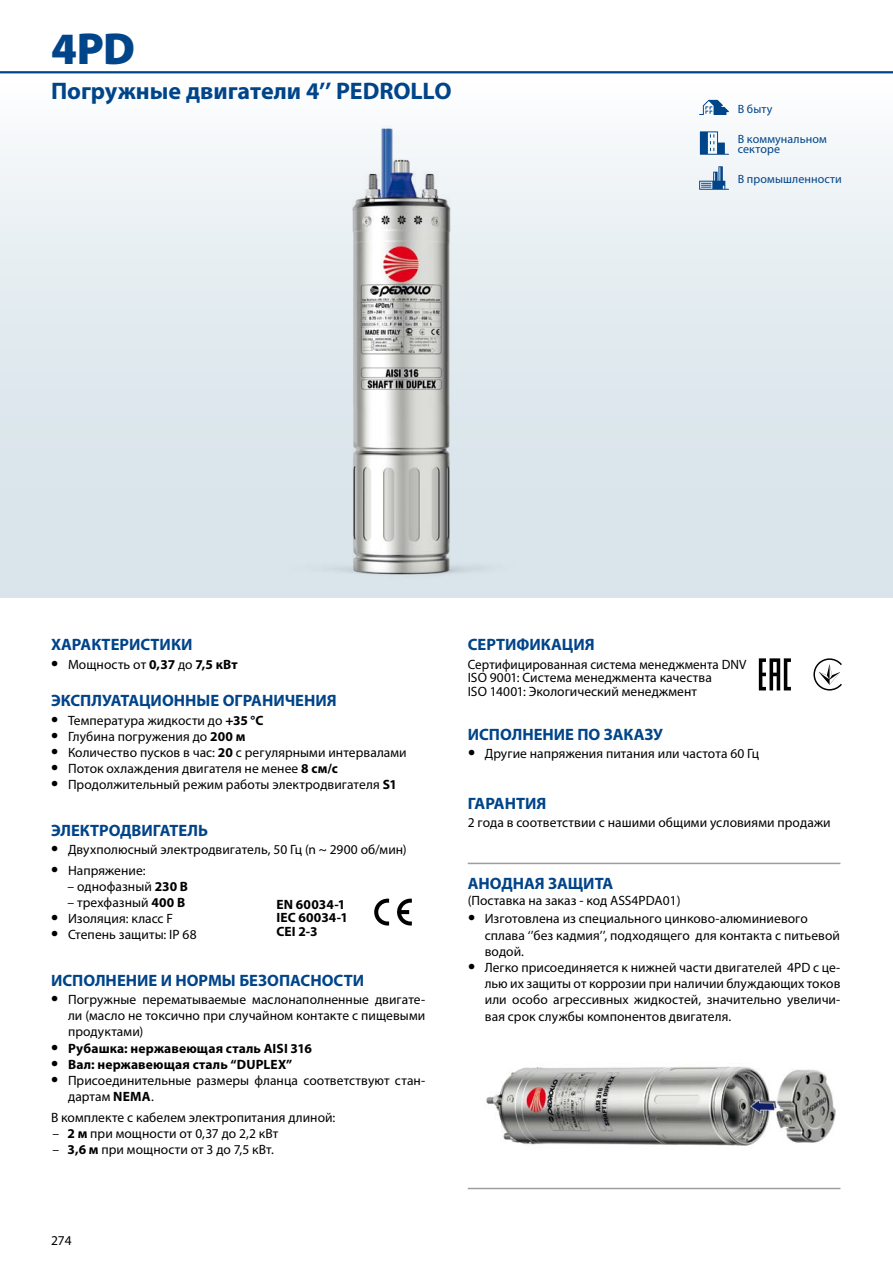
<style>
.page{position:relative;width:893px;height:1263px;background:#fff}
.page>*{position:absolute;margin:0;border:0;box-sizing:border-box;transform-origin:0 0}
.t1{font:900 45px "Myriad Pro";color:#004489}
.t2{font:700 24px "Myriad Pro";color:#004489}
.t3{font:700 16.5px "Myriad Pro";color:#004489}
.t4{font:13.5px/16.2px "Myriad Pro";letter-spacing:.005em;color:#000}
.t5{font:700 13.5px/13.5px "Myriad Pro";letter-spacing:.01em;color:#000}
.t6{font:12px/10.5px "Myriad Pro";letter-spacing:.01em;color:#004489}
.s1{font-weight:700;font-size:21px}
.s2{font-weight:700}
.s3{font-size:21px}
</style>
<div class="page">
<div style="left:0;top:72px;width:893px;height:525px;background:linear-gradient(to bottom,#f7fafb,#d2e0e7)"></div>
<hr style="left:0;top:71px;width:893px;height:2px;background:#004489">
<img style="left:266px;top:125px;width:268px;height:473px">
<img style="left:353px;top:128px;width:97px;height:445px">
<svg style="left:759px;top:658px;width:32px;height:32px"></svg>
<svg style="left:813px;top:658px;width:29px;height:32px"></svg>
<svg style="left:397px;top:899px;width:15px;height:26px"></svg>
<svg style="left:374px;top:899px;width:15px;height:26px"></svg>
<hr style="left:468px;top:863px;width:372px;height:1px;background:#9c9e9f">
<hr style="left:468px;top:1188px;width:372px;height:1px;background:#9c9e9f">
<img style="left:486px;top:1066px;width:350px;height:80px">
<svg style="left:700px;top:131px;width:29px;height:24px"></svg>
<svg style="left:699px;top:100px;width:30px;height:15px"></svg>
<svg style="left:699px;top:166px;width:30px;height:24px"></svg>
<h1 class="t1" style="left:51px;top:18px;width:86px">4PD</h1>
<h2 class="t2" style="left:51px;top:75px;width:402px">Погружные двигатели 4’’ PEDROLLO</h2>
<p class="t6" style="left:738px;top:104px;width:36px">В быту</p>
<p class="t6" style="left:738px;top:134px;width:90px">В коммунальном секторе</p>
<p class="t6" style="left:738px;top:174px;width:106px">В промышленности</p>
<p class="t3" style="left:51px;top:634px;width:143px">ХАРАКТЕРИСТИКИ</p>
<p class="t4" style="left:51px;top:656px;width:188px"><span class="s1">•</span> Мощность от <span class="s2">0,37</span> до <span class="s2">7,5 кВт</span></p>
<p class="t3" style="left:51px;top:690px;width:287px">ЭКСПЛУАТАЦИОННЫЕ ОГРАНИЧЕНИЯ</p>
<p class="t4" style="left:51px;top:712px;width:214px"><span class="s1">•</span> Температура жидкости до <span class="s2">+35 °C</span></p>
<p class="t4" style="left:51px;top:728px;width:196px"><span class="s1">•</span> Глубина погружения до <span class="s2">200 м</span></p>
<p class="t4" style="left:51px;top:744px;width:357px"><span class="s1">•</span> Количество пусков в час: <span class="s2">20</span> с регулярными интервалами</p>
<p class="t4" style="left:51px;top:760px;width:288px"><span class="s1">•</span> Поток охлаждения двигателя не менее <span class="s2">8 см/с</span></p>
<p class="t4" style="left:51px;top:777px;width:347px"><span class="s1">•</span> Продолжительный режим работы электродвигателя <span class="s2">S1</span></p>
<p class="t3" style="left:51px;top:819px;width:159px">ЭЛЕКТРОДВИГАТЕЛЬ</p>
<p class="t4" style="left:51px;top:841px;width:357px"><span class="s1">•</span> Двухполюсный электродвигатель, 50 Гц (n ~ 2900 об/мин)</p>
<p class="t4" style="left:51px;top:862px;width:96px"><span class="s1">•</span> Напряжение:</p>
<p class="t4" style="left:68px;top:878px;width:122px">– однофазный <span class="s2">230 B</span></p>
<p class="t4" style="left:68px;top:894px;width:119px">– трехфазный <span class="s2">400 В</span></p>
<p class="t4" style="left:51px;top:910px;width:123px"><span class="s1">•</span> Изоляция: класс F</p>
<p class="t4" style="left:51px;top:926px;width:147px"><span class="s1">•</span> Степень защиты: IP 68</p>
<p class="t3" style="left:51px;top:969px;width:315px">ИСПОЛНЕНИЕ И НОРМЫ БЕЗОПАСНОСТИ</p>
<p class="t4" style="left:68px;top:991px;width:359px;text-align:justify;text-indent:-17px"><span class="s1">•</span> Погружные перематываемые маслонаполненные двигате&shy;ли (масло не токсично при случайном контакте с пищевыми продуктами)</p>
<p class="t5" style="left:51px;top:1041px;width:262px"><span class="s3">•</span> Рубашка: нержавеющая сталь AISI 316</p>
<p class="t5" style="left:51px;top:1057px;width:243px"><span class="s3">•</span> Вал: нержавеющая сталь “DUPLEX”</p>
<p class="t4" style="left:68px;top:1072px;width:359px;text-indent:-17px"><span class="s1">•</span> Присоединительные размеры фланца соответствуют стан&shy;дартам <span class="s2">NEMA</span>.</p>
<p class="t4" style="left:51px;top:1109px;width:286px">В комплекте с кабелем электропитания длиной:</p>
<p class="t4" style="left:53px;top:1125px;width:227px">– <span class="s2">2 м</span> при мощности от 0,37 до 2,2 кВт</p>
<p class="t4" style="left:53px;top:1141px;width:223px">– <span class="s2">3,6 м</span> при мощности от 3 до 7,5 кВт.</p>
<p class="t5" style="left:276px;top:897px;width:73px">EN 60034-1<br>IEC 60034-1<br>CEI 2-3</p>
<p class="t4" style="left:51px;top:1232px;width:22px">274</p>
<p class="t3" style="left:468px;top:634px;width:128px">СЕРТИФИКАЦИЯ</p>
<p class="t4" style="left:468px;top:657px;width:280px;line-height:13.5px">Сертифицированная система менеджмента DNV<br>ISO 9001: Система менеджмента качества<br>ISO 14001: Экологический менеджмент</p>
<p class="t3" style="left:468px;top:724px;width:197px">ИСПОЛНЕНИЕ ПО ЗАКАЗУ</p>
<p class="t4" style="left:468px;top:745px;width:293px"><span class="s1">•</span> Другие напряжения питания или частота 60 Гц</p>
<p class="t3" style="left:468px;top:792px;width:80px">ГАРАНТИЯ</p>
<p class="t4" style="left:468px;top:814px;width:364px">2 года в соответствии с нашими общими условиями продажи</p>
<p class="t3" style="left:468px;top:872px;width:147px">АНОДНАЯ ЗАЩИТА</p>
<p class="t4" style="left:468px;top:892px;width:214px">(Поставка на заказ - код ASS4PDA01)</p>
<p class="t4" style="left:485px;top:910px;width:357px;text-indent:-17px"><span class="s1">•</span> Изготовлена из специального цинково-алюминиевого сплава ‘’без кадмия’’, подходящего для контакта с питьевой водой.</p>
<p class="t4" style="left:485px;top:959px;width:357px;text-align:justify;text-indent:-17px"><span class="s1">•</span> Легко присоединяется к нижней части двигателей 4PD с це&shy;лью их защиты от коррозии при наличии блуждающих токов или особо агрессивных жидкостей, значительно увеличи&shy;вая срок службы компонентов двигателя.</p>
</div>
